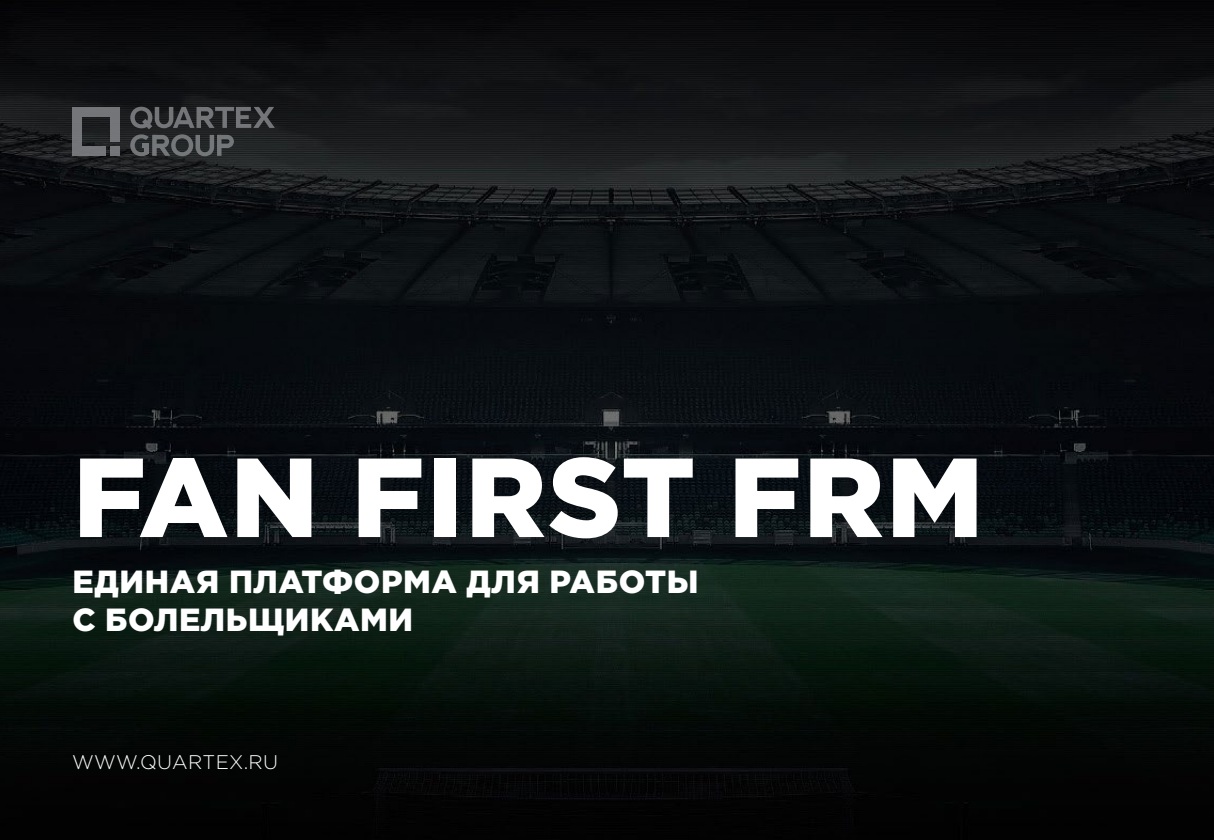
<style>
.page{position:relative;width:1214px;height:840px;background:#fff}
.page>*{position:absolute;margin:0;border:0;box-sizing:border-box;transform-origin:0 0}
.t1{font:900 112px "Gotham Pro";letter-spacing:.02em;color:#fff}
.t2{font:900 32px/38.4px "Gotham Pro";letter-spacing:.02em;color:#fff}
.t3{font:300 19.8px "Gotham Pro";letter-spacing:.02em;color:#fff}
</style>
<div class="page">
<img style="left:0;top:0;width:1213px;height:839px">
<div style="left:72px;top:107px;width:48px;height:9px;background:#737578"></div>
<div style="left:72px;top:107px;width:10px;height:47px;background:#737578"></div>
<div style="left:110px;top:107px;width:10px;height:35px;background:#737578"></div>
<div style="left:72px;top:146px;width:33px;height:10px;background:#737578"></div>
<div style="left:110px;top:146px;width:10px;height:10px;background:#737578"></div>
<svg style="left:130px;top:107px;width:145px;height:49px;background:#3e4042"></svg>
<h1 class="t1" style="left:73px;top:432px;width:911px">FAN FIRST FRM</h1>
<p class="t2" style="left:72px;top:561px;width:627px">ЕДИНАЯ ПЛАТФОРМА ДЛЯ РАБОТЫ<br>С БОЛЕЛЬЩИКАМИ</p>
<p class="t3" style="left:72px;top:751px;width:207px">WWW.QUARTEX.RU</p>
</div>
